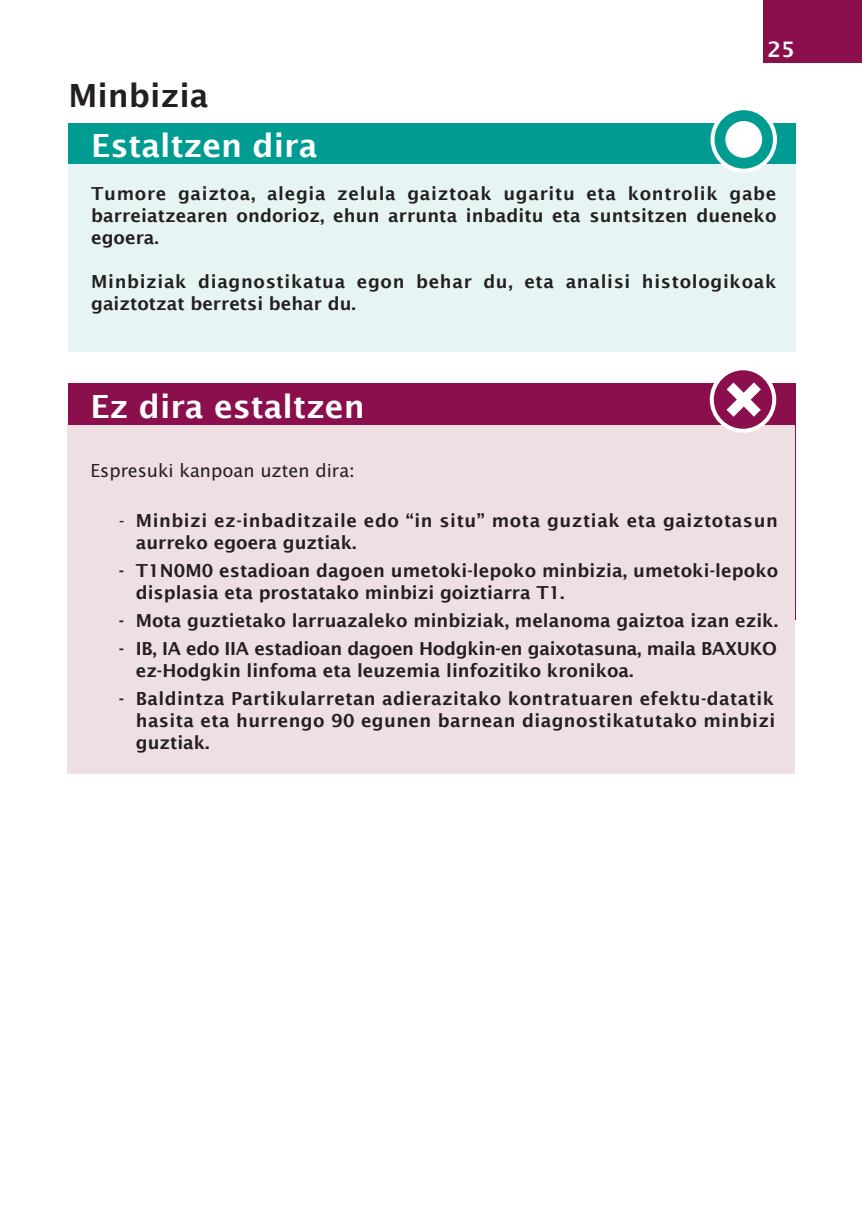
<style>
.page{position:relative;width:862px;height:1214px;background:#fff}
.page>*{position:absolute;margin:0;border:0;box-sizing:border-box;transform-origin:0 0}
.t1{font:600 32px "Lucida Sans";color:#fff}
.t2{font:600 32px "Lucida Sans";color:#231f20}
.t3{font:600 21.4px "Lucida Sans";color:#fff}
.t4{font:600 18px/22px "Lucida Sans";color:#231f20}
.t5{font:600 18px/22px "Lucida Sans";letter-spacing:.035em;color:#231f20}
.t6{font:600 18px/22px "Lucida Sans";letter-spacing:.03em;color:#231f20}
.t7{font:18px "Lucida Sans";color:#231f20}
.s1{font-weight:400}
</style>
<div class="page">
<div style="left:763px;top:0;width:99px;height:62px;background:#8b0f4d"></div>
<div style="left:68px;top:383px;width:727px;height:236px;background:#8b0f4d"></div>
<div style="left:68px;top:425px;width:727px;height:348px;background:#eedfe2"></div>
<div style="left:712px;top:368px;width:62px;height:62px;background:#8b0f4d;border-radius:50%"></div>
<div style="left:710px;top:366px;width:66px;height:66px;border:4px solid #fff;border-radius:50%"></div>
<svg style="left:726px;top:382px;width:35px;height:35px"></svg>
<div style="left:69px;top:123px;width:727px;height:186px;background:#009c92"></div>
<div style="left:68px;top:165px;width:728px;height:187px;background:#e6f5f4"></div>
<svg style="left:712px;top:108px;width:63px;height:63px"></svg>
<div style="left:710px;top:106px;width:67px;height:67px;border:4px solid #fff;border-radius:50%"></div>
<div style="left:727px;top:123px;width:33px;height:33px;background:#fff;border-radius:50%"></div>
<div style="left:725px;top:121px;width:37px;height:37px;border:4px solid #fff;border-radius:50%"></div>
<p class="t3" style="left:767px;top:37px;width:29px">25</p>
<h1 class="t2" style="left:68px;top:77px;width:142px">Minbizia</h1>
<h1 class="t1" style="left:91px;top:128px;width:228px">Estaltzen dira</h1>
<p class="t4" style="left:91px;top:183px;width:687px;text-align:justify">Tumore gaiztoa, alegia zelula gaiztoak ugaritu eta kontrolik gabe barreiatzearen ondorioz, ehun arrunta inbaditu eta suntsitzen dueneko egoera.</p>
<p class="t5" style="left:91px;top:271px;width:687px">Minbiziak diagnostikatua egon behar du, eta analisi histologikoak gaiztotzat berretsi behar du.</p>
<h1 class="t1" style="left:90px;top:388px;width:276px">Ez dira estaltzen</h1>
<p class="t7" style="left:90px;top:459px;width:266px">Espresuki kanpoan uzten dira:</p>
<p class="t6" style="left:136px;top:509px;width:643px;text-indent:-17px"><span class="s1">-</span> Minbizi ez-inbaditzaile edo “in situ” mota guztiak eta gaiztotasun aurreko egoera guztiak.</p>
<p class="t4" style="left:136px;top:559px;width:644px;text-indent:-17px">- T1N0M0 estadioan dagoen umetoki-lepoko minbizia, umetoki-lepoko displasia eta prostatako minbizi goiztiarra T1.</p>
<p class="t4" style="left:119px;top:609px;width:661px">- Mota guztietako larruazaleko minbiziak, melanoma gaiztoa izan ezik.</p>
<p class="t4" style="left:136px;top:637px;width:643px;text-indent:-17px">- IB, IA edo IIA estadioan dagoen Hodgkin-en gaixotasuna, maila BAXUKO ez-Hodgkin linfoma eta leuzemia linfozitiko kronikoa.</p>
<p class="t4" style="left:136px;top:687px;width:641px;text-align:justify;text-indent:-17px">- Baldintza Partikularretan adierazitako kontratuaren efektu-datatik hasita eta hurrengo 90 egunen barnean diagnostikatutako minbizi guztiak.</p>
</div>
